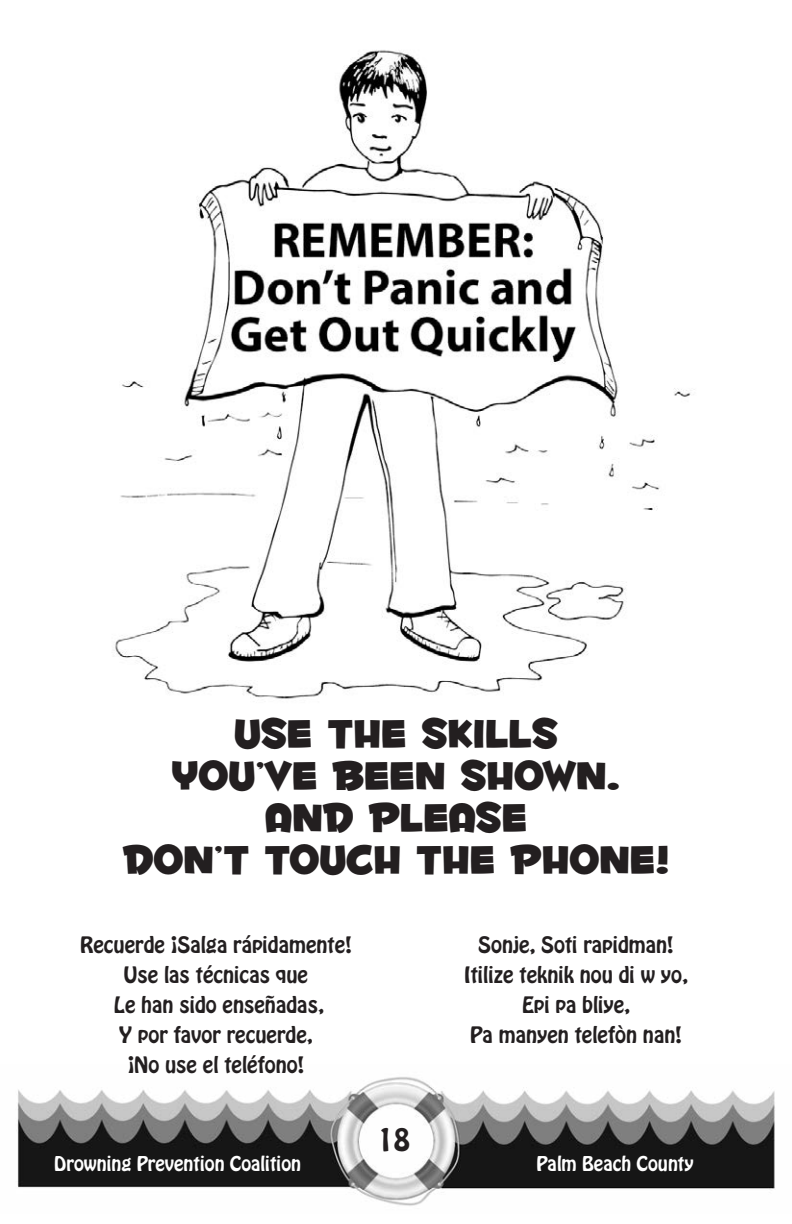
<style>
.page{position:relative;width:792px;height:1224px;background:#fff}
.page>*{position:absolute;margin:0;border:0;box-sizing:border-box;transform-origin:0 0}
.t1{font:48px/42px "Fontdinerdotcom Huggable";color:#231f20;text-align:center}
.t2{font:28px "Hobo Std";color:#231f20}
.t3{font:20px/30px "Hobo Std";color:#231f20;text-align:center}
.t4{font:18px "Hobo Std";color:#fff}
</style>
<div class="page">
<img style="left:114px;top:50px;width:581px;height:649px">
<img style="left:17px;top:1077px;width:758px;height:129px">
<h1 class="t1" style="left:123px;top:711px;width:548px">USE THE SKILLS<br>YOU’VE BEEN SHOWN.<br>AND PLEASE<br>DON’T TOUCH THE PHONE!</h1>
<p class="t3" style="left:80px;top:932px;width:273px">Recuerde ¡Salga rápidamente!<br>Use las técnicas que<br>Le han sido enseñadas,<br>Y por favor recuerde,<br>¡No use el teléfono!</p>
<p class="t3" style="left:464px;top:932px;width:225px">Sonje, Soti rapidman!<br>Itilize teknik nou di w yo,<br>Epi pa bliye,<br>Pa manyen telefòn nan!</p>
<h2 class="t2" style="left:377px;top:1128px;width:34px">18</h2>
<p class="t4" style="left:54px;top:1156px;width:248px">Drowning Prevention Coalition</p>
<p class="t4" style="left:536px;top:1156px;width:159px">Palm Beach County</p>
</div>
